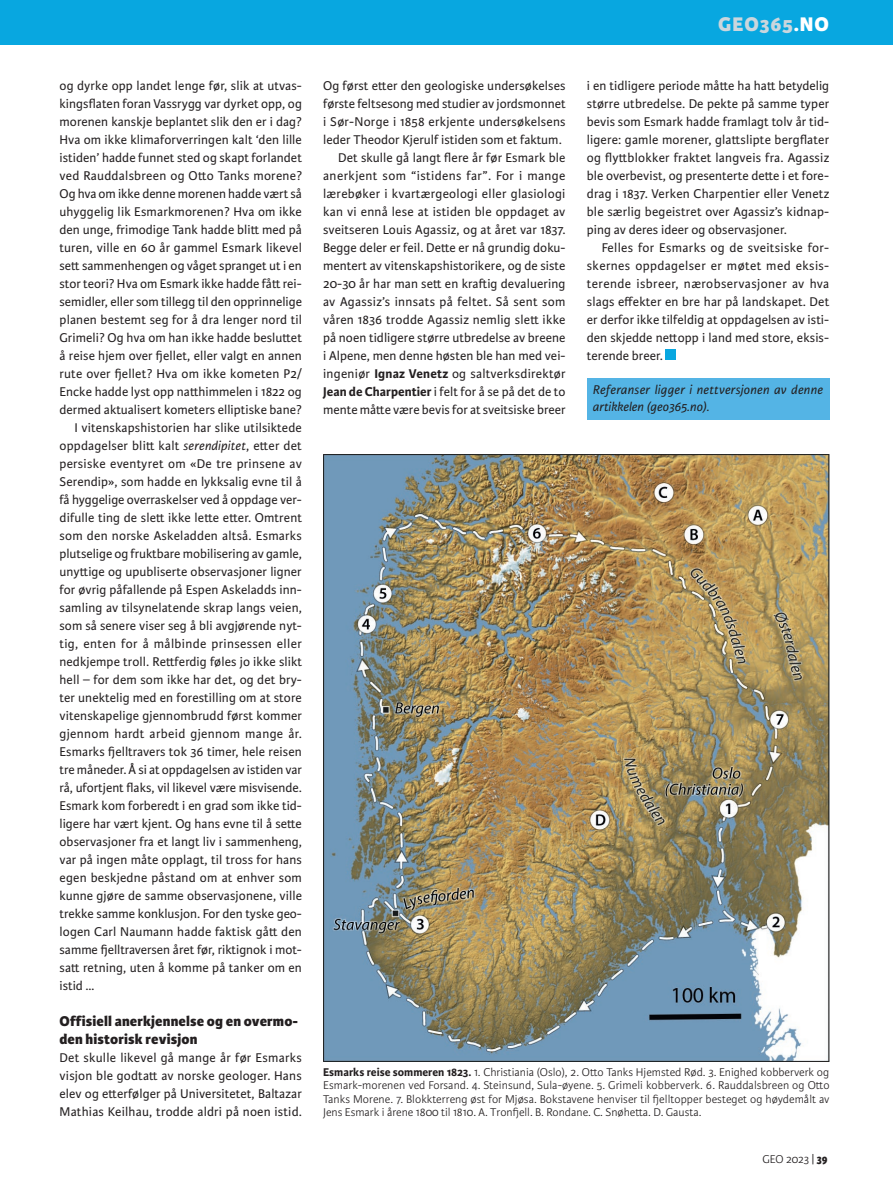
<style>
.page{position:relative;width:893px;height:1191px;background:#fff}
.page>*{position:absolute;margin:0;border:0;box-sizing:border-box;transform-origin:0 0}
.t1{font:800 21px "Karmina Sans";letter-spacing:.05em;color:#cad6dd}
.MELLOMTITTEL{font:800 15px/18px "Karmina Sans";letter-spacing:.01em;color:#231f20}
.BRØDTEKST{font:13.5px/18px "Karmina Sans";letter-spacing:.005em;color:#231f20;text-align:justify}
.BRØDTEKST_noindent{font:13.5px/18px "Karmina Sans";letter-spacing:.005em;color:#231f20;text-align:justify}
.BRØDTEKST_noindent-2{font:italic 13.5px/16.5px "Karmina Sans";letter-spacing:.025em;color:#231f20}
.BILDETEKST{font:300 12px/13.5px "Karmina Sans";color:#231f20;text-align:justify}
.s1{font-style:italic}
.s2{font-weight:700}
.s3{color:#fff}
.s4{font-weight:400}
.s5{font-weight:800}
</style>
<div class="page">
<div style="left:666px;top:349px;width:10px;height:11px;background:#08a7e0"></div>
<div style="left:587px;top:378px;width:242px;height:41px;background:#54b4e5"></div>
<img style="left:323px;top:454px;width:506px;height:607px">
<div style="left:0;top:0;width:893px;height:45px;background:#08a7e0"></div>
<p class="BRØDTEKST_noindent" style="left:60px;top:77px;width:244px">og dyrke opp landet lenge før, slik at utvas&shy;kingsflaten foran Vassrygg var dyrket opp, og morenen kanskje beplantet slik den er i dag?<br>Hva om ikke klimaforverringen kalt ‘den lille istiden’ hadde funnet sted og skapt forlandet ved Rauddalsbreen og Otto Tanks morene?<br>Og hva om ikke denne morenen hadde vært så uhyggelig lik Esmarkmorenen? Hva om ikke den unge, frimodige Tank hadde blitt med på turen, ville en 60 år gammel Esmark likevel sett sammenhengen og våget spranget ut i en stor teori? Hva om Esmark ikke hadde fått rei&shy;semidler, eller som tillegg til den opprinnelige planen bestemt seg for å dra lenger nord til Grimeli? Og hva om han ikke hadde besluttet å reise hjem over fjellet, eller valgt en annen rute over fjellet? Hva om ikke kometen P2/ Encke hadde lyst opp natthimmelen i 1822 og dermed aktualisert kometers elliptiske bane?</p>
<p class="BRØDTEKST" style="left:60px;top:419px;width:244px;text-indent:15px">I vitenskapshistorien har slike utilsiktede oppdagelser blitt kalt <span class="s1">serendipitet</span>, etter det persiske eventyret om «De tre prinsene av Serendip», som hadde en lykksalig evne til å få hyggelige overraskelser ved å oppdage ver&shy;difulle ting de slett ikke lette etter. Omtrent som den norske Askeladden altså. Esmarks plutselige og fruktbare mobilisering av gamle, unyttige og upubliserte observasjoner ligner for øvrig påfallende på Espen Askeladds inn&shy;samling av tilsynelatende skrap langs veien, som så senere viser seg å bli avgjørende nyt&shy;tig, enten for å målbinde prinsessen eller nedkjempe troll. Rettferdig føles jo ikke slikt hell – for dem som ikke har det, og det bry&shy;ter unektelig med en forestilling om at store vitenskapelige gjennombrudd først kommer gjennom hardt arbeid gjennom mange år.<br>Esmarks fjelltravers tok 36 timer, hele reisen tre måneder. Å si at oppdagelsen av istiden var rå, ufortjent flaks, vil likevel være misvisende.<br>Esmark kom forberedt i en grad som ikke tid&shy;ligere har vært kjent. Og hans evne til å sette observasjoner fra et langt liv i sammenheng, var på ingen måte opplagt, til tross for hans egen beskjedne påstand om at enhver som kunne gjøre de samme observasjonene, ville trekke samme konklusjon. For den tyske geo&shy;logen Carl Naumann hadde faktisk gått den samme fjelltraversen året før, riktignok i mot&shy;satt retning, uten å komme på tanker om en istid …</p>
<p class="MELLOMTITTEL" style="left:60px;top:1012px;width:240px">Offisiell anerkjennelse og en overmo&shy;den historisk revisjon</p>
<p class="BRØDTEKST_noindent" style="left:60px;top:1049px;width:244px">Det skulle likevel gå mange år før Esmarks visjon ble godtatt av norske geologer. Hans elev og etterfølger på Universitetet, Baltazar Mathias Keilhau, trodde aldri på noen istid.</p>
<p class="BRØDTEKST_noindent" style="left:323px;top:77px;width:244px">Og først etter den geologiske undersøkelses første feltsesong med studier av jordsmonnet i Sør-Norge i 1858 erkjente undersøkelsens leder Theodor Kjerulf istiden som et faktum.</p>
<p class="BRØDTEKST" style="left:323px;top:149px;width:244px;text-indent:15px">Det skulle gå langt flere år før Esmark ble anerkjent som “istidens far”. For i mange lærebøker i kvartærgeologi eller glasiologi kan vi ennå lese at istiden ble oppdaget av sveitseren Louis Agassiz, og at året var 1837.<br>Begge deler er feil. Dette er nå grundig doku&shy;mentert av vitenskapshistorikere, og de siste 20-30 år har man sett en kraftig devaluering av Agassiz’s innsats på feltet. Så sent som våren 1836 trodde Agassiz nemlig slett ikke på noen tidligere større utbredelse av breene i Alpene, men denne høsten ble han med vei&shy;ingeniør <span class="s2">Ignaz Venetz</span> og saltverksdirektør <span class="s2">Jean de Charpentier</span> i felt for å se på det de to mente måtte være bevis for at sveitsiske breer</p>
<h1 class="t1" style="left:718px;top:12px;width:113px">GEO365<span class="s3">.NO</span></h1>
<p class="BRØDTEKST" style="left:587px;top:77px;width:244px">i en tidligere periode måtte ha hatt betydelig større utbredelse. De pekte på samme typer bevis som Esmark hadde framlagt tolv år tid&shy;ligere: gamle morener, glattslipte bergflater og flyttblokker fraktet langveis fra. Agassiz ble overbevist, og presenterte dette i et fore&shy;drag i 1837. Verken Charpentier eller Venetz ble særlig begeistret over Agassiz’s kidnap&shy;ping av deres ideer og observasjoner.</p>
<p class="BRØDTEKST" style="left:587px;top:239px;width:244px;text-indent:15px">Felles for Esmarks og de sveitsiske for&shy;skernes oppdagelser er møtet med eksis&shy;terende isbreer, nærobservasjoner av hva slags effekter en bre har på landskapet. Det er derfor ikke tilfeldig at oppdagelsen av isti&shy;den skjedde nettopp i land med store, eksis&shy;terende breer.</p>
<p class="BRØDTEKST_noindent-2" style="left:593px;top:382px;width:232px">Referanser ligger i nettversjonen av denne artikkelen (geo365.no).</p>
<p class="BILDETEKST" style="left:323px;top:1065px;width:508px"><span class="s2">Esmarks reise sommeren 1823.</span> 1. Christiania (Oslo), 2. Otto Tanks Hjemsted Rød. 3. Enighed kobberverk og Esmark-morenen ved Forsand. 4. Steinsund, Sula-øyene. 5. Grimeli kobberverk. 6. Rauddalsbreen og Otto Tanks Morene. 7. Blokkterreng øst for Mjøsa. Bokstavene henviser til fjelltopper besteget og høydemålt av Jens Esmark i årene 1800 til 1810. A. Tronfjell. B. Rondane. C. Snøhetta. D. Gausta.</p>
<p class="BILDETEKST" style="left:762px;top:1152px;width:67px">GEO 2023 <span class="s4">|</span> <span class="s5">39</span></p>
</div>
